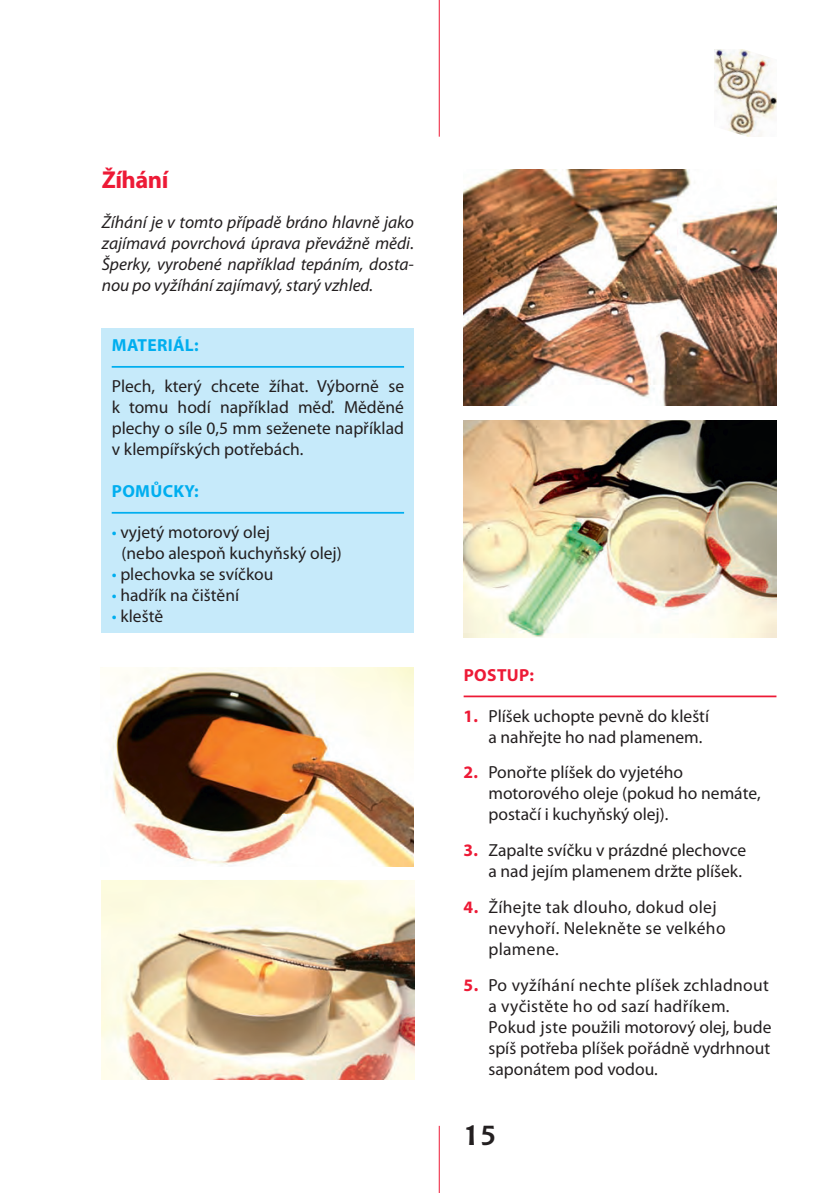
<style>
.page{position:relative;width:825px;height:1193px;background:#fff}
.page>*{position:absolute;margin:0;border:0;box-sizing:border-box;transform-origin:0 0}
.t1{font:700 28px "Chianti BT";color:#231f20}
.t2{font:700 24.5px "Myriad Pro";letter-spacing:-.02em;color:#ed1a36}
.t3{font:17.5px/21px "Myriad Pro";color:#231f20}
.t4{font:italic 17.5px/21px "Myriad Pro";color:#231f20;text-align:justify}
.t5{font:17.5px/21px "Myriad Pro";letter-spacing:.02em;color:#231f20}
.t6{font:700 17.5px "Myriad Pro";letter-spacing:.02em;color:#00aeef}
.t7{font:700 17.5px "Myriad Pro";letter-spacing:.02em;color:#ed1a36}
.s1{color:#00aeef}
.s2{font-weight:700;color:#ed1a36}
</style>
<div class="page">
<hr style="left:439px;top:1125px;width:1px;height:67px;background:#ed1a36">
<hr style="left:439px;top:0;width:1px;height:137px;background:#ed1a36">
<img style="left:714px;top:49px;width:62px;height:87px">
<img style="left:464px;top:169px;width:312px;height:236px">
<img style="left:464px;top:420px;width:312px;height:217px">
<img style="left:110px;top:667px;width:303px;height:199px">
<img style="left:101px;top:880px;width:313px;height:199px">
<div style="left:102px;top:328px;width:312px;height:304px;background:#c6eafa"></div>
<hr style="left:112px;top:366px;width:292px;height:1px;background:#00aeef">
<hr style="left:112px;top:512px;width:292px;height:1px;background:#00aeef">
<hr style="left:464px;top:695px;width:312px;height:2px;background:#ed1a36">
<p class="t2" style="left:102px;top:170px;width:68px">Žíhání</p>
<p class="t4" style="left:102px;top:213px;width:314px">Žíhání je v tomto případě bráno hlavně jako zajímavá povrchová úprava převážně mědi.<br>Šperky, vyrobené například tepáním, dosta&shy;nou po vyžíhání zajímavý, starý vzhled.</p>
<p class="t6" style="left:112px;top:338px;width:88px">MATERIÁL:</p>
<p class="t3" style="left:112px;top:377px;width:294px;text-align:justify">Plech, který chcete žíhat. Výborně se k tomu hodí například měď. Měděné plechy o síle 0,5 mm seženete například v klempířských potřebách.</p>
<p class="t6" style="left:112px;top:484px;width:88px">POMŮCKY:</p>
<p class="t3" style="left:122px;top:523px;width:222px;text-indent:-10px"><span class="s1">•</span> vyjetý motorový olej<br>(nebo alespoň kuchyňský olej)</p>
<p class="t3" style="left:112px;top:565px;width:163px"><span class="s1">•</span> plechovka se svíčkou</p>
<p class="t3" style="left:112px;top:586px;width:129px"><span class="s1">•</span> hadřík na čištění</p>
<p class="t3" style="left:112px;top:607px;width:53px"><span class="s1">•</span> kleště</p>
<p class="t7" style="left:464px;top:668px;width:72px">POSTUP:</p>
<p class="t3" style="left:488px;top:706px;width:222px;text-indent:-25px"><span class="s2">1.</span> Plíšek uchopte pevně do kleští a nahřejte ho nad plamenem.</p>
<p class="t3" style="left:488px;top:763px;width:274px;text-indent:-25px"><span class="s2">2.</span> Ponořte plíšek do vyjetého motorového oleje (pokud ho nemáte, postačí i kuchyňský olej).</p>
<p class="t3" style="left:464px;top:841px;width:284px;text-align:right"><span class="s2">3.</span> Zapalte svíčku v prázdné plechovce a nad jejím plamenem držte plíšek.</p>
<p class="t5" style="left:488px;top:898px;width:239px;text-indent:-25px"><span class="s2">4.</span> Žíhejte tak dlouho, dokud olej nevyhoří. Nelekněte se velkého plamene.</p>
<p class="t3" style="left:488px;top:976px;width:285px;text-indent:-25px"><span class="s2">5.</span> Po vyžíhání nechte plíšek zchladnout a vyčistěte ho od sazí hadříkem.<br>Pokud jste použili motorový olej, bude spíš potřeba plíšek pořádně vydrhnout saponátem pod vodou.</p>
<p class="t1" style="left:463px;top:1124px;width:36px">15</p>
</div>
